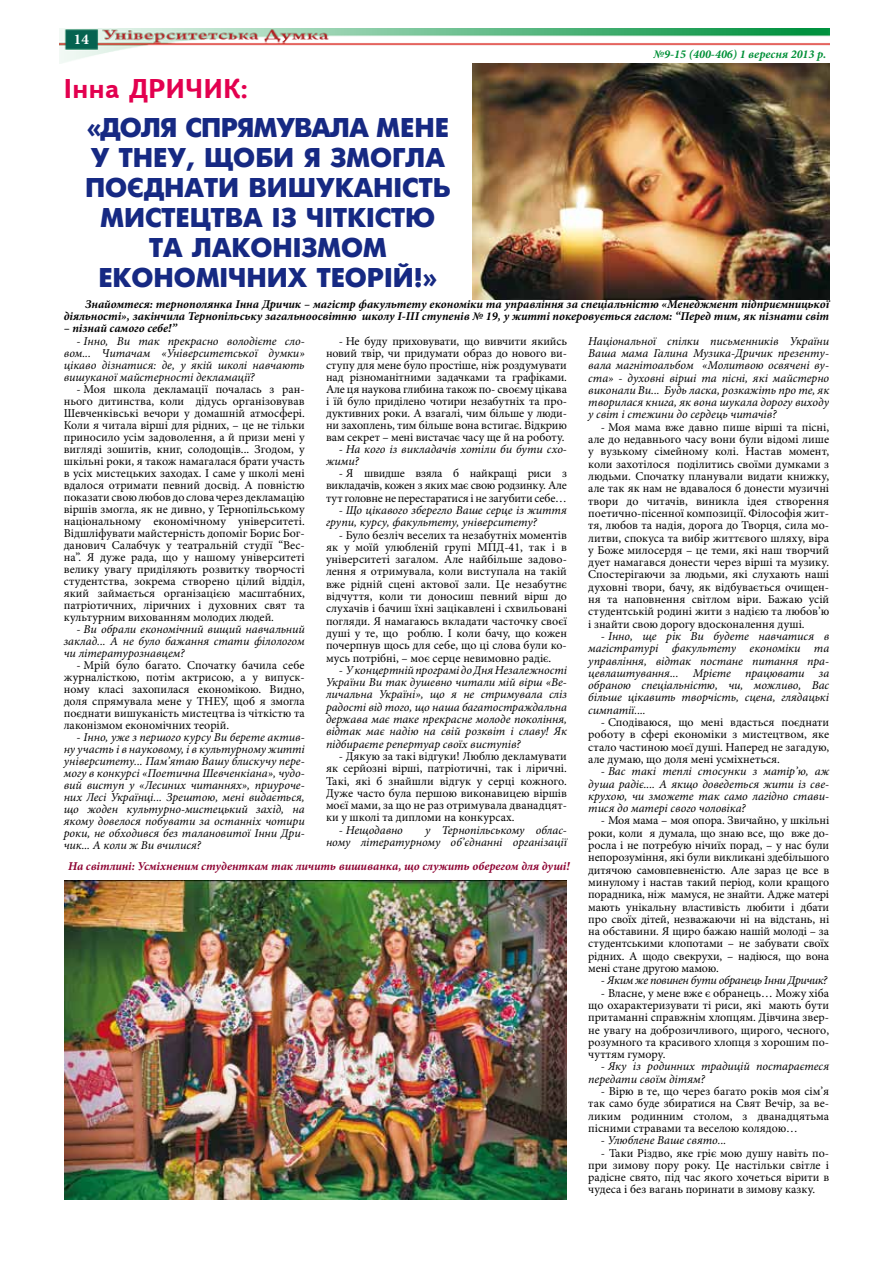
<style>
.page{position:relative;width:893px;height:1263px;background:#fff}
.page>*{position:absolute;margin:0;border:0;box-sizing:border-box;transform-origin:0 0}
.t1{font:700 27px/30px "Ukrainian Futuris";color:#162983;text-align:center}
.t2{font:700 27px "Ukrainian Text";color:#e3004f}
.t3{font:700 15px "Minion Pro";color:#fff}
.t4{font:12px/12.3px "Minion Pro";color:#000;text-align:justify}
.t5{font:italic 12px/12.3px "Minion Pro";color:#000;text-align:justify}
.t6{font:italic 700 12px/12px "Minion Pro";color:#000;text-align:right}
.t7{font:italic 700 12px "Minion Pro";color:#8d0231}
.t8{font:italic 12px "Minion Pro";letter-spacing:-.03em;color:#000}
.t9{font:italic 700 12px "Minion Pro";color:#009037}
.s1{font-style:normal}
</style>
<div class="page">
<img style="left:60px;top:28px;width:769px;height:36px">
<img style="left:472px;top:64px;width:357px;height:235px">
<img style="left:64px;top:880px;width:502px;height:319px">
<p class="t3" style="left:74px;top:29px;width:16px">14</p>
<h1 class="t2" style="left:64px;top:74px;width:186px">Інна Дричик:</h1>
<h1 class="t1" style="left:85px;top:113px;width:367px">«Доля спрямувала мене у ТНЕУ, щоби я змогла поєднати вишуканість мистецтва із чіткістю та лаконізмом економічних теорій!»</h1>
<p class="t6" style="left:64px;top:298px;width:767px">Знайомтеся: тернополянка Інна Дричик – магістр факультету економіки та управління за спеціальністю «Менеджмент підприємницької діяльності», закінчила Тернопільcьку загальноосвітню школу I-III ступенів № 19, у житті покеровується гаслом: “Перед тим, як пізнати світ</p>
<p class="t6" style="left:64px;top:322px;width:115px">– пізнай самого себе!”</p>
<p class="t5" style="left:64px;top:335px;width:242px;text-indent:13px"><span class="s1">-</span> Інно, Ви так прекрасно володієте сло&shy;вом... Читачам «Університетської думки» цікаво дізнатися: де, у якій школі навчають вишуканої майстерності декламації?</p>
<p class="t4" style="left:64px;top:383px;width:242px;text-indent:13px">- Моя школа декламації почалась з ран&shy;нього дитинства, коли дідусь організовував Шевченківські вечори у домашній атмосфері.<br>Коли я читала вірші для рідних, – це не тільки приносило усім задоволення, а й призи мені у вигляді зошитів, книг, солодощів... Згодом, у шкільні роки, я також намагалася брати участь в усіх мистецьких заходах. І саме у школі мені вдалося отримати певний досвід. А повністю показати свою любов до слова через декламацію віршів змогла, як не дивно, у Тернопільському національному економічному університеті.<br>Відшліфувати майстерність допоміг Борис Бог&shy;данович Салабчук у театральній студії “Вес&shy;на”. Я дуже рада, що у нашому університеті велику увагу приділяють розвитку творчості студентства, зокрема створено цілий відділ, який займається організацією масштабних, патріотичних, ліричних і духовних свят та культурним вихованням молодих людей.</p>
<p class="t5" style="left:64px;top:623px;width:242px;text-indent:13px"><span class="s1">-</span> Ви обрали економічний вищий навчальний заклад... А не було бажання стати філологом чи літературознавцем?</p>
<p class="t4" style="left:64px;top:659px;width:242px;text-indent:13px">- Мрій було багато. Спочатку бачила себе журналісткою, потім актрисою, а у випуск&shy;ному класі захопилася економікою. Видно, доля спрямувала мене у ТНЕУ, щоб я змогла поєднати вишуканість мистецтва із чіткістю та лаконізмом економічних теорій.</p>
<p class="t5" style="left:64px;top:731px;width:242px;text-indent:13px"><span class="s1">-</span> Інно, уже з першого курсу Ви берете актив&shy;ну участь і в науковому, і в культурному житті університету... Пам’ятаю Вашу блискучу пере&shy;могу в конкурсі «Поетична Шевченкіана», чудо&shy;вий виступ у «Лесиних читаннях», приуроче&shy;них Лесі Українці... Зрештою, мені видається, що жоден культурно-мистецький захід, на якому довелося побувати за останніх чотири роки, не обходився без талановитої Інни Дри&shy;чик... А коли ж Ви вчилися?</p>
<p class="t9" style="left:654px;top:45px;width:174px">№9-15 (400-406) 1 вересня 2013 р.</p>
<p class="t4" style="left:326px;top:335px;width:242px;text-indent:13px">- Не буду приховувати, що вивчити якийсь новий твір, чи придумати образ до нового ви&shy;ступу для мене було простіше, ніж роздумувати над різноманітними задачками та графіками.<br>Але ця наукова глибина також по- своєму цікава і їй було приділено чотири незабутніх та про&shy;дуктивних роки. А взагалі, чим більше у люди&shy;ни захоплень, тим більше вона встигає. Відкрию вам секрет – мені вистачає часу ще й на роботу.</p>
<p class="t5" style="left:326px;top:443px;width:242px;text-indent:13px"><span class="s1">-</span> На кого із викладачів хотіли би бути схо&shy;жими?</p>
<p class="t4" style="left:326px;top:467px;width:242px;text-indent:13px">- Я швидше взяла б найкращі риси з викладачів, кожен з яких має свою родзинку. Але тут головне не перестаратися і не загубити себе…</p>
<p class="t5" style="left:326px;top:504px;width:242px;text-indent:13px"><span class="s1">-</span> Що цікавого зберегло Ваше серце із життя групи, курсу, факультету, університету?</p>
<p class="t4" style="left:326px;top:529px;width:242px;text-indent:13px">- Було безліч веселих та незабутніх моментів як у моїй улюбленій групі МПД-41, так і в університеті загалом. Але найбільше задово&shy;лення я отримувала, коли виступала на такій вже рідній сцені актової зали. Це незабутнє відчуття, коли ти доносиш певний вірш до слухачів і бачиш їхні зацікавлені і схвильовані погляди. Я намагаюсь вкладати часточку своєї душі у те, що роблю. І коли бачу, що кожен почерпнув щось для себе, що ці слова були ко&shy;мусь потрібні, – моє серце невимовно радіє.</p>
<p class="t5" style="left:326px;top:664px;width:242px;text-indent:13px"><span class="s1">-</span> У концертній програмі до Дня Незалежності України Ви так душевно читали мій вірш «Ве&shy;личальна Україні», що я не стримувала сліз радості від того, що наша багатостраждальна держава має таке прекрасне молоде покоління, відтак має надію на свій розквіт і славу! Як підбираєте репертуар своїх виступів?</p>
<p class="t4" style="left:326px;top:750px;width:242px;text-indent:13px">- Дякую за такі відгуки! Люблю декламувати як серйозні вірші, патріотичні, так і ліричні.<br>Такі, які б знайшли відгук у серці кожного.<br>Дуже часто була першою виконавицею віршів моєї мами, за що не раз отримувала дванадцят&shy;ки у школі та дипломи на конкурсах.</p>
<p class="t5" style="left:339px;top:824px;width:66px"><span class="s1">-</span> Нещодавно</p>
<p class="t5" style="left:588px;top:335px;width:242px">Національної спілки письменників України Ваша мама Галина Музика-Дричик презенту&shy;вала магнітоальбом «Молитвою освячені ву&shy;ста» - духовні вірші та пісні, які майстерно виконали Ви... Будь ласка, розкажіть про те, як творилася книга, як вона шукала дорогу виходу у світ і стежини до сердець читачів?</p>
<p class="t4" style="left:588px;top:421px;width:242px;text-indent:13px">- Моя мама вже давно пише вірші та пісні, але до недавнього часу вони були відомі лише у вузькому сімейному колі. Настав момент, коли захотілося поділитись своїми думками з людьми. Спочатку планували видати книжку, але так як нам не вдавалося б донести музичні твори до читачів, виникла ідея створення поетично-пісенної композиції. Філософія жит&shy;тя, любов та надія, дорога до Творця, сила мо&shy;литви, спокуса та вибір життєвого шляху, віра у Боже милосердя – це теми, які наш творчий дует намагався донести через вірші та музику.<br>Спостерігаючи за людьми, які слухають наші духовні твори, бачу, як відбувається очищен&shy;ня та наповнення світлом віри. Бажаю усій студентській родині жити з надією та любов’ю і знайти свою дорогу вдосконалення душі.</p>
<p class="t5" style="left:588px;top:630px;width:242px;text-indent:13px"><span class="s1">-</span> Інно, ще рік Ви будете навчатися в магістратурі факультету економіки та управління, відтак постане питання пра&shy;цевлаштування... Мрієте працювати за обраною спеціальністю, чи, можливо, Вас більше цікавить творчість, сцена, глядацькі симпатії....</p>
<p class="t4" style="left:588px;top:716px;width:242px;text-indent:13px">- Сподіваюся, що мені вдасться поєднати роботу в сфері економіки з мистецтвом, яке стало частиною моєї душі. Наперед не загадую, але думаю, що доля мені усміхнеться.</p>
<p class="t5" style="left:588px;top:765px;width:242px;text-indent:13px"><span class="s1">-</span> Вас такі теплі стосунки з матір’ю, аж душа радіє.... А якщо доведеться жити із све&shy;крухою, чи зможете так само лагідно стави&shy;тися до матері свого чоловіка?</p>
<p class="t4" style="left:588px;top:814px;width:242px;text-indent:13px">- Моя мама – моя опора. Звичайно, у шкільні роки, коли я думала, що знаю все, що вже до&shy;росла і не потребую нічиїх порад, – у нас були непорозуміння, які були викликані здебільшого дитячою самовпевненістю. Але зараз це все в минулому і настав такий період, коли кращого порадника, ніж мамуся, не знайти. Адже матері мають унікальну властивість любити і дбати про своїх дітей, незважаючи ні на відстань, ні на обставини. Я щиро бажаю нашій молоді – за студентськими клопотами – не забувати своїх рідних. А щодо свекрухи, – надіюся, що вона мені стане другою мамою.</p>
<p class="t8" style="left:601px;top:972px;width:228px"><span class="s1">-</span> Яким же повинен бути обранець Інни Дричик?</p>
<p class="t4" style="left:588px;top:987px;width:242px;text-indent:13px">- Власне, у мене вже є обранець… Можу хіба що охарактеризувати ті риси, які мають бути притаманні справжнім хлопцям. Дівчина звер&shy;не увагу на доброзичливого, щирого, чесного, розумного та красивого хлопця з хорошим по&shy;чуттям гумору.</p>
<p class="t5" style="left:588px;top:1060px;width:242px;text-indent:13px"><span class="s1">-</span> Яку із родинних традицій постараєтеся передати своїм дітям?</p>
<p class="t4" style="left:588px;top:1085px;width:242px;text-indent:13px">- Вірю в те, що через багато років моя сім’я так само буде збиратися на Свят Вечір, за ве&shy;ликим родинним столом, з дванадцятьма пісними стравами та веселою колядою…</p>
<p class="t5" style="left:601px;top:1134px;width:127px">- Улюблене Ваше свято...</p>
<p class="t4" style="left:588px;top:1147px;width:242px;text-indent:13px">- Таки Різдво, яке гріє мою душу навіть по&shy;при зимову пору року. Це настільки світле і радісне свято, під час якого хочеться вірити в чудеса і без вагань поринати в зимову казку.</p>
<p class="t5" style="left:326px;top:824px;width:242px;text-align:right">у Тернопільському облас-<br>ному літературному об’єднанні організації</p>
<p class="t7" style="left:68px;top:857px;width:503px">На світлині: Усміхненим студенткам так личить вишиванка, що служить оберегом для душі!</p>
</div>
